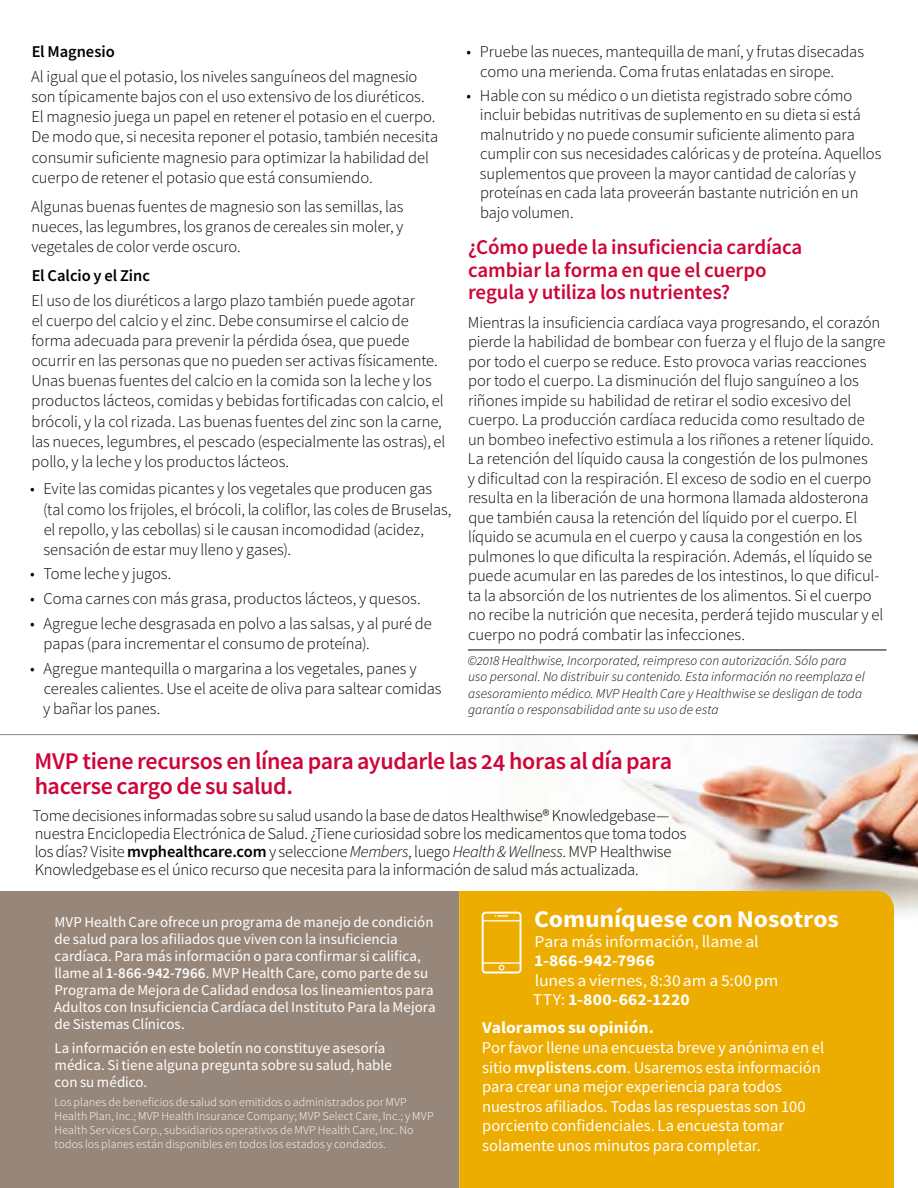
<style>
.page{position:relative;width:918px;height:1188px;background:#fff}
.page>*{position:absolute;margin:0;border:0;box-sizing:border-box;transform-origin:0 0}
.t1{font:600 24px/25.5px "Source Sans Pro";letter-spacing:-.015em;color:#ce0538}
.t2{font:700 24px "Source Sans Pro";letter-spacing:-.005em;color:#fff;scale:1.07 1}
.t3{font:600 21px/22.6px "Source Sans Pro";letter-spacing:-.01em;color:#ce0538}
.t4{font:300 16.5px/19.5px "Source Sans Pro";letter-spacing:-.005em;color:#000}
.t5{font:16.5px/19.5px "Source Sans Pro";letter-spacing:-.005em;color:#fff}
.t6{font:16.5px/19.5px "Source Sans Pro";letter-spacing:-.005em;color:#fff;scale:1.07 1}
.t7{font:700 16.5px "Source Sans Pro";color:#fff;scale:1.07 1}
.t8{font:600 16.5px "Source Sans Pro";letter-spacing:-.005em;color:#000}
.t9{font:15px/17.1px "Source Sans Pro";color:#fff}
.t10{font:italic 300 13.5px/16.2px "Source Sans Pro";letter-spacing:.005em;color:#000}
.t11{font:300 12px/13.6px "Source Sans Pro";letter-spacing:.01em;color:#fff}
.s1{font-weight:600}
.s2{font-style:italic}
.s3{font-weight:700}
</style>
<div class="page">
<img style="left:316px;top:735px;width:602px;height:181px">
<hr style="left:468px;top:650px;width:418px;height:1px;background:#000">
<hr style="left:0;top:734px;width:918px;height:1px;background:#97877b">
<div style="left:459px;top:891px;width:435px;height:297px;background:#edac00"></div>
<svg style="left:482px;top:912px;width:40px;height:62px;background:#f0bb30"></svg>
<div style="left:0;top:891px;width:459px;height:297px;background:#97877b"></div>
<p class="t8" style="left:32px;top:41px;width:85px">El Magnesio</p>
<p class="t4" style="left:31px;top:67px;width:409px;line-height:20.1px">Al igual que el potasio, los niveles sanguíneos del magnesio son típicamente bajos con el uso extensivo de los diuréticos.<br>El magnesio juega un papel en retener el potasio en el cuerpo.<br>De modo que, si necesita reponer el potasio, también necesita consumir suficiente magnesio para optimizar la habilidad del cuerpo de retener el potasio que está consumiendo.</p>
<p class="t4" style="left:31px;top:196px;width:374px;line-height:20.1px;text-align:justify">Algunas buenas fuentes de magnesio son las semillas, las nueces, las legumbres, los granos de cereales sin moler, y vegetales de color verde oscuro.</p>
<p class="t8" style="left:32px;top:265px;width:120px">El Calcio y el Zinc</p>
<p class="t4" style="left:31px;top:290px;width:416px;line-height:20.1px">El uso de los diuréticos a largo plazo también puede agotar<br>el cuerpo del calcio y el zinc. Debe consumirse el calcio de forma adecuada para prevenir la pérdida ósea, que puede ocurrir en las personas que no pueden ser activas físicamente.<br>Unas buenas fuentes del calcio en la comida son la leche y los productos lácteos, comidas y bebidas fortificadas con calcio, el brócoli, y la col rizada. Las buenas fuentes del zinc son la carne, las nueces, legumbres, el pescado (especialmente las ostras), el pollo, y la leche y los productos lácteos.</p>
<p class="t4" style="left:43px;top:479px;width:410px;line-height:20.1px;text-indent:-13px">• Evite las comidas picantes y los vegetales que producen gas (tal como los frijoles, el brócoli, la coliflor, las coles de Bruselas, el repollo, y las cebollas) si le causan incomodidad (acidez, sensación de estar muy lleno y gases).</p>
<p class="t4" style="left:30px;top:564px;width:143px">• Tome leche y jugos.</p>
<p class="t4" style="left:30px;top:589px;width:392px">• Coma carnes con más grasa, productos lácteos, y quesos.</p>
<p class="t4" style="left:44px;top:613px;width:390px;line-height:20.1px;text-indent:-13px">• Agregue leche desgrasada en polvo a las salsas, y al puré de papas (para incrementar el consumo de proteína).</p>
<p class="t4" style="left:43px;top:658px;width:400px;line-height:20.1px;text-indent:-13px">• Agregue mantequilla o margarina a los vegetales, panes y cereales calientes. Use el aceite de oliva para saltear comidas y bañar los panes.</p>
<p class="t4" style="left:480px;top:42px;width:385px;text-indent:-14px">• Pruebe las nueces, mantequilla de maní, y frutas disecadas como una merienda. Coma frutas enlatadas en sirope.</p>
<p class="t4" style="left:480px;top:86px;width:403px;text-indent:-13px">• Hable con su médico o un dietista registrado sobre cómo incluir bebidas nutritivas de suplemento en su dieta si está malnutrido y no puede consumir suficiente alimento para cumplir con sus necesidades calóricas y de proteína. Aquellos suplementos que proveen la mayor cantidad de calorías y proteínas en cada lata proveerán bastante nutrición en un bajo volumen.</p>
<p class="t3" style="left:468px;top:236px;width:336px">¿Cómo puede la insuficiencia cardíaca cambiar la forma en que el cuerpo regula y utiliza los nutrientes?</p>
<p class="t4" style="left:468px;top:313px;width:419px">Mientras la insuficiencia cardíaca vaya progresando, el corazón pierde la habilidad de bombear con fuerza y el flujo de la sangre por todo el cuerpo se reduce. Esto provoca varias reacciones por todo el cuerpo. La disminución del flujo sanguíneo a los riñones impide su habilidad de retirar el sodio excesivo del cuerpo. La producción cardíaca reducida como resultado de un bombeo inefectivo estimula a los riñones a retener líquido.<br>La retención del líquido causa la congestión de los pulmones<br>y dificultad con la respiración. El exceso de sodio en el cuerpo resulta en la liberación de una hormona llamada aldosterona que también causa la retención del líquido por el cuerpo. El líquido se acumula en el cuerpo y causa la congestión en los pulmones lo que dificulta la respiración. Además, el líquido se puede acumular en las paredes de los intestinos, lo que dificul&shy;ta la absorción de los nutrientes de los alimentos. Si el cuerpo no recibe la nutrición que necesita, perderá tejido muscular y el cuerpo no podrá combatir las infecciones.</p>
<p class="t10" style="left:468px;top:653px;width:399px">©2018 Healthwise, Incorporated, reimpreso con autorización. Sólo para uso personal. No distribuir su contenido. Esta información no reemplaza el asesoramiento médico. MVP Health Care y Healthwise se desligan de toda garantía o responsabilidad ante su uso de esta</p>
<h1 class="t1" style="left:34px;top:748px;width:639px">MVP tiene recursos en línea para ayudarle las 24 horas al día para hacerse cargo de su salud.</h1>
<p class="t4" style="left:33px;top:807px;width:655px;line-height:18px">Tome decisiones informadas sobre su salud usando la base de datos Healthwise® Knowledgebase— nuestra Enciclopedia Electrónica de Salud. ¿Tiene curiosidad sobre los medicamentos que toma todos los días? Visite <span class="s1">mvphealthcare.com</span> y seleccione <span class="s2">Members</span>, luego <span class="s2">Health &amp; Wellness</span>. MVP Healthwise Knowledgebase es el único recurso que necesita para la información de salud más actualizada.</p>
<p class="t9" style="left:54px;top:913px;width:383px">MVP Health Care ofrece un programa de manejo de condición de salud para los afiliados que viven con la insuficiencia cardíaca. Para más información o para confirmar si califica, llame al <span class="s1">1-866-942-7966</span>. MVP Health Care, como parte de su Programa de Mejora de Calidad endosa los lineamientos para Adultos con Insuficiencia Cardíaca del Instituto Para la Mejora de Sistemas Clínicos.</p>
<p class="t9" style="left:54px;top:1039px;width:339px">La información en este boletín no constituye asesoría médica. Si tiene alguna pregunta sobre su salud, hable con su médico.</p>
<p class="t11" style="left:55px;top:1096px;width:380px">Los planes de beneficios de salud son emitidos o administrados por MVP Health Plan, Inc.; MVP Health Insurance Company; MVP Select Care, Inc.; y MVP Health Services Corp., subsidiarios operativos de MVP Health Care, Inc. No todos los planes están disponibles en todos los estados y condados.</p>
<h1 class="t2" style="left:534px;top:903px;width:286px">Comuníquese con Nosotros</h1>
<p class="t6" style="left:535px;top:931px;width:211px">Para más información, llame al</p>
<p class="t7" style="left:534px;top:949px;width:114px">1-866-942-7966</p>
<p class="t6" style="left:533px;top:970px;width:231px">lunes a viernes, 8:30am a 5:00pm<br>TTY: <span class="s3">1-800-662-1220</span></p>
<p class="t7" style="left:482px;top:1017px;width:162px">Valoramos su opinión.</p>
<p class="t5" style="left:482px;top:1038px;width:344px">Por favor llene una encuesta breve y anónima en el sitio <span class="s1">mvplistens.com</span>. Usaremos esta información para crear una mejor experiencia para todos nuestros afiliados. Todas las respuestas son 100 porciento confidenciales. La encuesta tomar solamente unos minutos para completar.</p>
</div>
